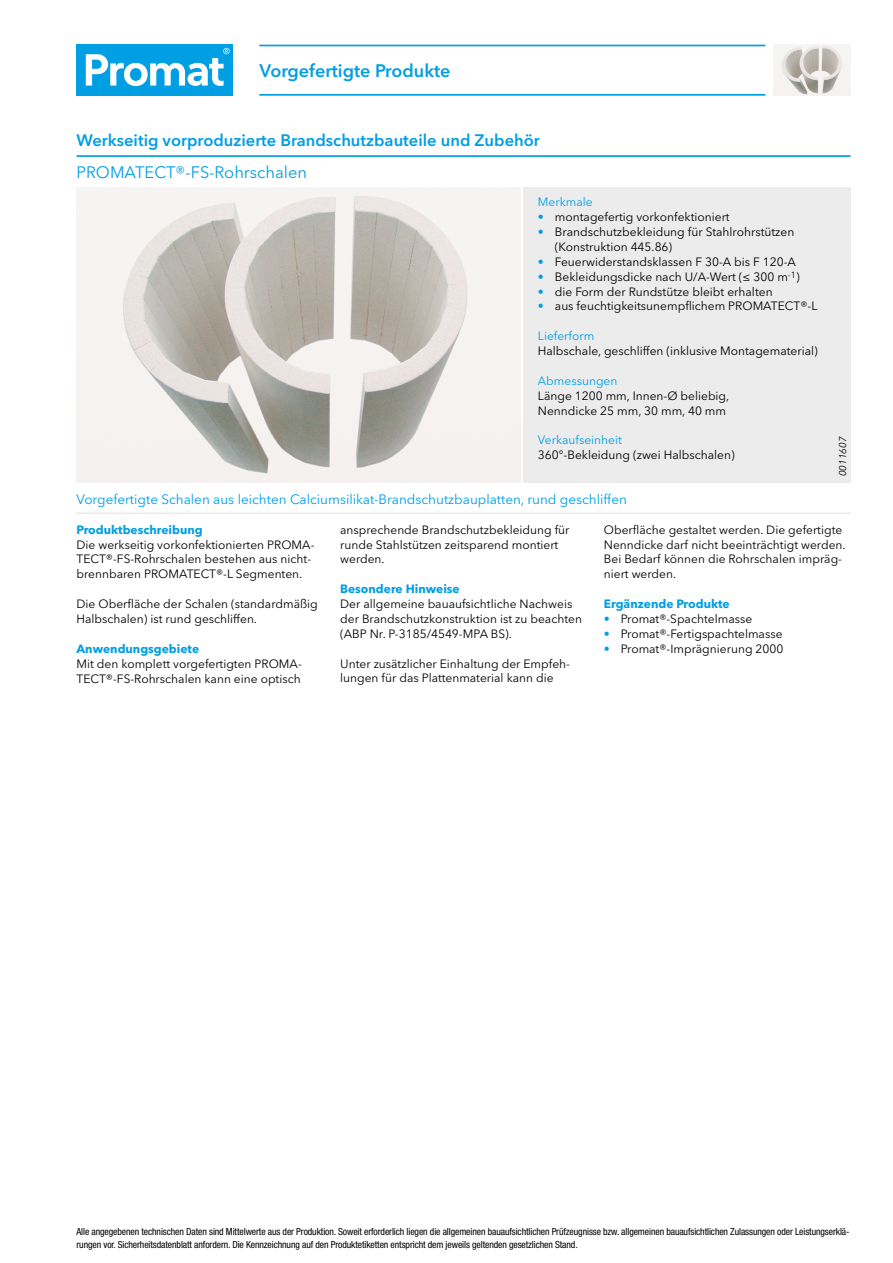
<style>
.page{position:relative;width:893px;height:1263px;background:#fff}
.page>*{position:absolute;margin:0;border:0;box-sizing:border-box;transform-origin:0 0}
.t1{font:600 18px "Avenir Next W1 G";color:#009ee3}
.t2{font:600 16.5px "Avenir Next W1 G";color:#009ee3}
.t3{font:16.5px "Avenir Next W1 G";color:#009ee3}
.t4{font:13.5px "Avenir Next W1 G";color:#009ee3}
.t5{font:12px/14.9px "Avenir Next W1 G";color:#000}
.t6{font:700 12px "Avenir Next W1 G";color:#009ee3}
.t7{font:12px "Avenir Next W1 G";color:#009ee3}
.t8{font:condensed 9.75px/12.8px "Helvetica Neue LT Pro";letter-spacing:-.01em;color:#000}
.t9{font:italic 9.75px "Avenir Next W1 G";color:#000}
.s1{color:#009ee3}
</style>
<div class="page">
<div style="left:77px;top:45px;width:156px;height:51px;background:#009ee3"></div>
<svg style="left:86px;top:48px;width:144px;height:38px"></svg>
<hr style="left:259px;top:45px;width:506px;height:1px;background:#009ee3">
<hr style="left:259px;top:94px;width:506px;height:2px;background:#009ee3">
<hr style="left:77px;top:155px;width:773px;height:2px;background:#009ee3">
<div style="left:523px;top:187px;width:327px;height:296px;background:#ececed"></div>
<img style="left:77px;top:187px;width:444px;height:296px">
<img style="left:774px;top:45px;width:76px;height:51px">
<hr style="left:77px;top:512px;width:773px;height:2px;background:#ececed">
<h1 class="t1" style="left:259px;top:59px;width:193px">Vorgefertigte Produkte</h1>
<h2 class="t2" style="left:77px;top:130px;width:465px">Werkseitig vorproduzierte Brandschutzbauteile und Zubehör</h2>
<h2 class="t3" style="left:77px;top:162px;width:232px">PROMATECT®-FS-Rohrschalen</h2>
<p class="t7" style="left:538px;top:195px;width:56px">Merkmale</p>
<p class="t5" style="left:538px;top:210px;width:193px"><span class="s1">•</span> montagefertig vorkonfektioniert</p>
<p class="t5" style="left:555px;top:224px;width:241px;text-indent:-17px"><span class="s1">•</span> Brandschutzbekleidung für Stahlrohrstützen (Konstruktion 445.86)</p>
<p class="t5" style="left:538px;top:254px;width:260px"><span class="s1">•</span> Feuerwiderstandsklassen F 30-A bis F 120-A</p>
<p class="t5" style="left:538px;top:269px;width:263px"><span class="s1">•</span> Bekleidungsdicke nach U/A-Wert (≤ 300 m<sup>-1</sup>)</p>
<p class="t5" style="left:538px;top:284px;width:236px"><span class="s1">•</span> die Form der Rundstütze bleibt erhalten</p>
<p class="t5" style="left:538px;top:299px;width:281px"><span class="s1">•</span> aus feuchtigkeitsunempflichem PROMATECT®-L</p>
<p class="t7" style="left:538px;top:329px;width:58px">Lieferform</p>
<p class="t5" style="left:538px;top:343px;width:281px">Halbschale, geschliffen (inklusive Montagematerial)</p>
<p class="t7" style="left:538px;top:373px;width:81px">Abmessungen</p>
<p class="t5" style="left:538px;top:388px;width:193px">Länge 1200 mm, Innen-Ø beliebig,<br>Nenndicke 25 mm, 30 mm, 40 mm</p>
<p class="t7" style="left:538px;top:433px;width:85px">Verkaufseinheit</p>
<p class="t5" style="left:538px;top:448px;width:198px">360°-Bekleidung (zwei Halbschalen)</p>
<p class="t4" style="left:77px;top:491px;width:552px">Vorgefertigte Schalen aus leichten Calciumsilikat-Brandschutzbauplatten, rund geschliffen</p>
<p class="t9" style="left:837px;top:476px;width:41px;rotate:-90deg">0011607</p>
<p class="t6" style="left:77px;top:522px;width:128px">Produktbeschreibung</p>
<p class="t5" style="left:77px;top:537px;width:239px">Die werkseitig vorkonfektionierten PROMA-<br>TECT®-FS-Rohrschalen bestehen aus nicht&shy;brennbaren PROMATECT®-L Segmenten.</p>
<p class="t5" style="left:77px;top:596px;width:243px">Die Oberfläche der Schalen (standardmäßig<br>Halbschalen) ist rund geschliffen.</p>
<p class="t6" style="left:77px;top:641px;width:124px">Anwendungsgebiete</p>
<p class="t5" style="left:77px;top:656px;width:227px">Mit den komplett vorgefertigten PROMA-<br>TECT®-FS-Rohrschalen kann eine optisch</p>
<p class="t5" style="left:340px;top:522px;width:231px">ansprechende Brandschutzbekleidung für runde Stahlstützen zeitsparend montiert werden.</p>
<p class="t6" style="left:340px;top:582px;width:121px">Besondere Hinweise</p>
<p class="t5" style="left:340px;top:596px;width:243px">Der allgemeine bauaufsichtliche Nachweis der Brandschutzkonstruktion ist zu beachten (ABP Nr. P-3185/4549-MPA BS).</p>
<p class="t5" style="left:340px;top:656px;width:231px">Unter zusätzlicher Einhaltung der Empfeh&shy;lungen für das Plattenmaterial kann die</p>
<p class="t5" style="left:604px;top:522px;width:243px">Oberfläche gestaltet werden. Die gefertigte Nenndicke darf nicht beeinträchtigt werden.<br>Bei Bedarf können die Rohrschalen impräg&shy;niert werden.</p>
<p class="t6" style="left:604px;top:596px;width:127px">Ergänzende Produkte</p>
<p class="t5" style="left:604px;top:611px;width:150px"><span class="s1">•</span> Promat®-Spachtelmasse</p>
<p class="t5" style="left:604px;top:626px;width:180px"><span class="s1">•</span> Promat®-Fertigspachtelmasse</p>
<p class="t5" style="left:604px;top:641px;width:181px"><span class="s1">•</span> Promat®-Imprägnierung 2000</p>
<p class="t8" style="left:77px;top:1225px;width:775px">Alle angegebenen technischen Daten sind Mittelwerte aus der Produktion. Soweit erforderlich liegen die allgemeinen bauaufsichtlichen Prüfzeugnisse bzw. allgemeinen bauaufsichtlichen Zulassungen oder Leistungserklä&shy;rungen vor. Sicherheitsdatenblatt anfordern. Die Kennzeichnung auf den Produktetiketten entspricht dem jeweils geltenden gesetzlichen Stand.</p>
</div>
